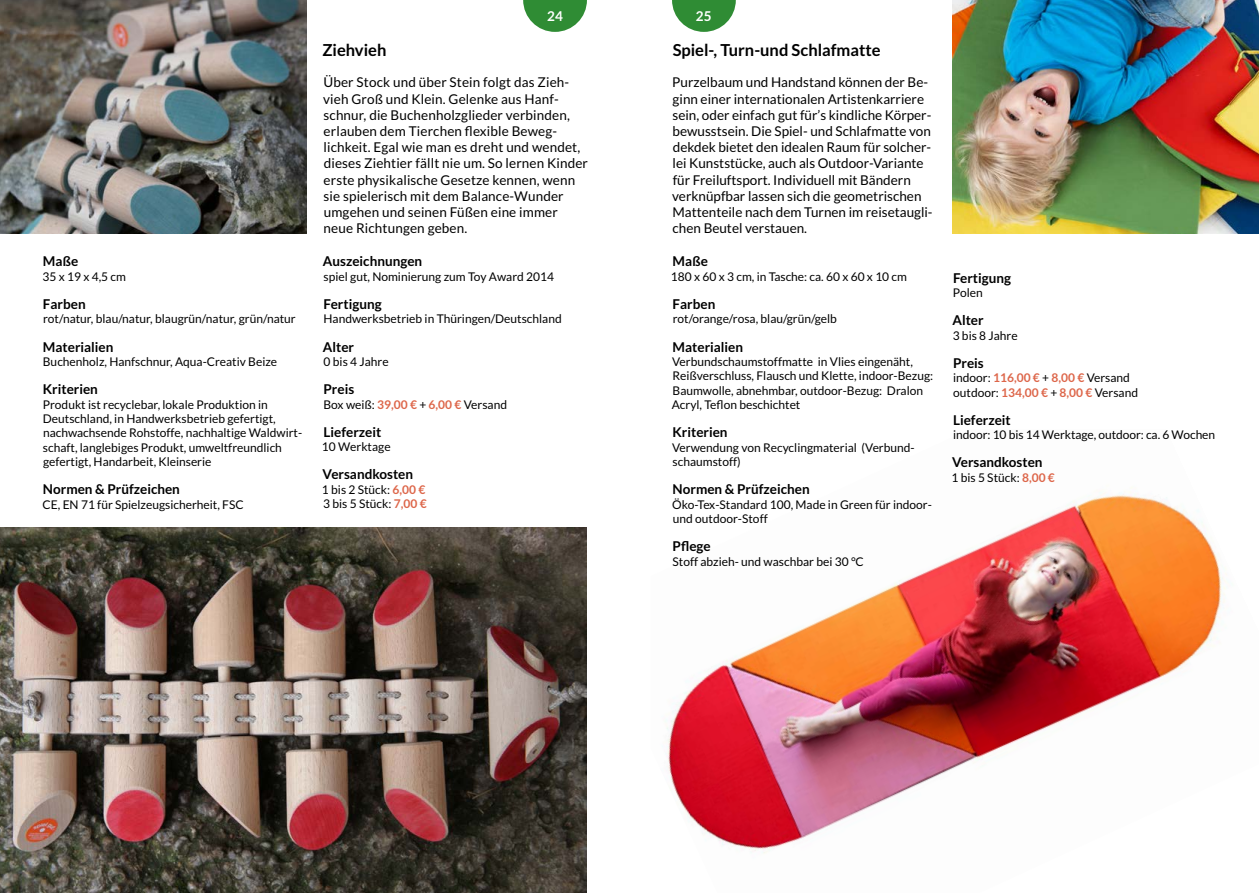
<style>
.page{position:relative;width:1259px;height:893px;background:#fff}
.page>*{position:absolute;margin:0;border:0;box-sizing:border-box;transform-origin:0 0}
.t1{font:700 16.5px "Lato";color:#000}
.t2{font:13.5px/16.2px "Lato";color:#000}
.t3{font:700 13.5px "Lato";color:#000}
.t4{font:700 13.5px "Lato";color:#fff}
.t5{font:12px/14.4px "Lato";color:#000}
.s1{font-weight:700;color:#dd664a}
</style>
<div class="page">
<img style="left:662px;top:487px;width:565px;height:367px">
<svg style="left:523px;top:0;width:64px;height:32px"></svg>
<img style="left:0;top:528px;width:587px;height:365px">
<img style="left:952px;top:0;width:307px;height:234px">
<img style="left:0;top:0;width:306px;height:234px">
<svg style="left:672px;top:0;width:64px;height:32px"></svg>
<p class="t3" style="left:43px;top:254px;width:37px">Maße</p>
<p class="t5" style="left:43px;top:269px;width:85px">35 x 19 x 4,5 cm</p>
<p class="t3" style="left:43px;top:296px;width:44px">Farben</p>
<p class="t5" style="left:43px;top:312px;width:254px">rot/natur, blau/natur, blaugrün/natur, grün/natur</p>
<p class="t3" style="left:43px;top:339px;width:72px">Materialien</p>
<p class="t5" style="left:43px;top:354px;width:236px">Buchenholz, Hanfschnur, Aqua-Creativ Beize</p>
<p class="t3" style="left:43px;top:382px;width:57px">Kriterien</p>
<p class="t5" style="left:43px;top:397px;width:261px">Produkt ist recyclebar, lokale Produktion in Deutschland, in Handwerksbetrieb gefertigt, nachwachsende Rohstoffe, nachhaltige Waldwirt&shy;schaft, langlebiges Produkt, umweltfreundlich gefertigt, Handarbeit, Kleinserie</p>
<p class="t3" style="left:43px;top:482px;width:138px">Normen &amp; Prüfzeichen</p>
<p class="t5" style="left:43px;top:497px;width:202px">CE, EN 71 für Spielzeugsicherheit, FSC</p>
<h1 class="t1" style="left:322px;top:40px;width:66px">Ziehvieh</h1>
<p class="t4" style="left:547px;top:9px;width:17px">24</p>
<p class="t2" style="left:323px;top:74px;width:266px">Über Stock und über Stein folgt das Zieh&shy;vieh Groß und Klein. Gelenke aus Hanf&shy;schnur, die Buchenholzglieder verbinden, erlauben dem Tierchen flexible Beweg&shy;lichkeit. Egal wie man es dreht und wendet, dieses Ziehtier fällt nie um. So lernen Kinder erste physikalische Gesetze kennen, wenn sie spielerisch mit dem Balance-Wunder umgehen und seinen Füßen eine immer neue Richtungen geben.</p>
<p class="t3" style="left:323px;top:254px;width:101px">Auszeichnungen</p>
<p class="t5" style="left:324px;top:269px;width:232px">spiel gut, Nominierung zum Toy Award 2014</p>
<p class="t3" style="left:324px;top:296px;width:60px">Fertigung</p>
<p class="t5" style="left:323px;top:312px;width:240px">Handwerksbetrieb in Thüringen/Deutschland</p>
<p class="t3" style="left:323px;top:339px;width:33px">Alter</p>
<p class="t5" style="left:324px;top:354px;width:67px">0 bis 4 Jahre</p>
<p class="t3" style="left:323px;top:382px;width:32px">Preis</p>
<p class="t5" style="left:323px;top:397px;width:185px">Box weiß: <span class="s1">39,00 €</span> + <span class="s1">6,00 €</span> Versand</p>
<p class="t3" style="left:324px;top:424px;width:59px">Lieferzeit</p>
<p class="t5" style="left:322px;top:440px;width:70px">10 Werktage</p>
<p class="t3" style="left:322px;top:467px;width:92px">Versandkosten</p>
<p class="t5" style="left:322px;top:482px;width:106px">1 bis 2 Stück: <span class="s1">6,00 €<br></span>3 bis 5 Stück: <span class="s1">7,00 €</span></p>
<p class="t4" style="left:696px;top:9px;width:17px">25</p>
<h1 class="t1" style="left:672px;top:40px;width:209px">Spiel-, Turn-und Schlafmatte</h1>
<p class="t2" style="left:672px;top:74px;width:262px">Purzelbaum und Handstand können der Be&shy;ginn einer internationalen Artistenkarriere sein, oder einfach gut für’s kindliche Körper&shy;bewusstsein. Die Spiel- und Schlafmatte von dekdek bietet den idealen Raum für solcher&shy;lei Kunststücke, auch als Outdoor-Variante für Freiluftsport. Individuell mit Bändern verknüpfbar lassen sich die geometrischen Mattenteile nach dem Turnen im reisetaugli&shy;chen Beutel verstauen.</p>
<p class="t3" style="left:672px;top:254px;width:37px">Maße</p>
<p class="t5" style="left:671px;top:269px;width:238px">180 x 60 x 3 cm, in Tasche: ca. 60 x 60 x 10 cm</p>
<p class="t3" style="left:672px;top:296px;width:44px">Farben</p>
<p class="t5" style="left:673px;top:312px;width:166px">rot/orange/rosa, blau/grün/gelb</p>
<p class="t3" style="left:672px;top:339px;width:72px">Materialien</p>
<p class="t5" style="left:672px;top:354px;width:263px">Verbundschaumstoffmatte in Vlies eingenäht, Reißverschluss, Flausch und Klette, indoor-Bezug:<br>Baumwolle, abnehmbar, outdoor-Bezug: Dralon Acryl, Teflon beschichtet</p>
<p class="t3" style="left:672px;top:425px;width:57px">Kriterien</p>
<p class="t5" style="left:672px;top:440px;width:244px">Verwendung von Recyclingmaterial (Verbund&shy;schaumstoff)</p>
<p class="t3" style="left:672px;top:482px;width:138px">Normen &amp; Prüfzeichen</p>
<p class="t5" style="left:672px;top:497px;width:261px">Öko-Tex-Standard 100, Made in Green für indoor&shy;und outdoor-Stoff</p>
<p class="t3" style="left:672px;top:539px;width:40px">Pflege</p>
<p class="t5" style="left:672px;top:554px;width:193px">Stoff abzieh- und waschbar bei 30 °C</p>
<p class="t3" style="left:953px;top:270px;width:60px">Fertigung</p>
<p class="t5" style="left:953px;top:285px;width:31px">Polen</p>
<p class="t3" style="left:952px;top:313px;width:33px">Alter</p>
<p class="t5" style="left:952px;top:328px;width:67px">3 bis 8 Jahre</p>
<p class="t3" style="left:953px;top:355px;width:32px">Preis</p>
<p class="t5" style="left:953px;top:371px;width:186px">indoor: <span class="s1">116,00 €</span> + <span class="s1">8,00 €</span> Versand outdoor: <span class="s1">134,00 €</span> + <span class="s1">8,00 €</span> Versand</p>
<p class="t3" style="left:953px;top:412px;width:59px">Lieferzeit</p>
<p class="t5" style="left:953px;top:428px;width:263px">indoor: 10 bis 14 Werktage, outdoor: ca. 6 Wochen</p>
<p class="t3" style="left:952px;top:455px;width:92px">Versandkosten</p>
<p class="t5" style="left:951px;top:470px;width:105px">1 bis 5 Stück: <span class="s1">8,00 €</span></p>
</div>
